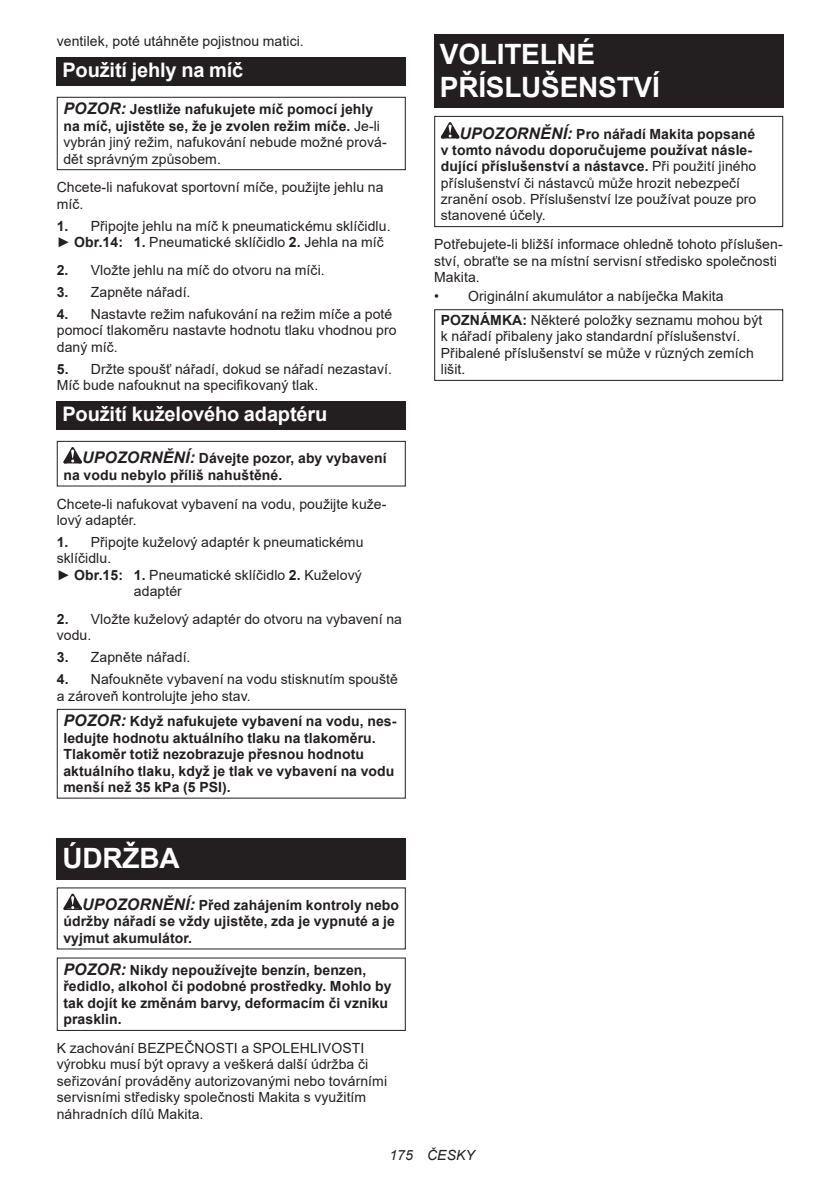
<style>
.page{position:relative;width:840px;height:1191px;background:#fff}
.page>*{position:absolute;margin:0;border:0;box-sizing:border-box;transform-origin:0 0}
.t1{font:700 28px/32.8px "Arial";letter-spacing:-.01em;color:#fff}
.t2{font:700 20px "Arial";letter-spacing:-.01em;color:#fff}
.t3{font:14px/16.4px "Arial";letter-spacing:.005em;color:#231f20}
.t4{font:700 14px/16.4px "Arial";letter-spacing:.005em;color:#231f20}
.t5{font:italic 14px "Arial";letter-spacing:.005em;color:#231f20}
.s1{font-style:italic;font-size:16px}
.s2{font-weight:400}
.s3{font-weight:700}
.s4{font-weight:700;font-style:italic;font-size:16px}
</style>
<div class="page">
<div style="left:57px;top:57px;width:348px;height:29px;background:#231f20"></div>
<div style="left:57px;top:97px;width:348px;height:73px;border:1px solid #231f20"></div>
<div style="left:57px;top:401px;width:348px;height:29px;background:#231f20"></div>
<svg style="left:63px;top:447px;width:19px;height:16px"></svg>
<div style="left:57px;top:441px;width:348px;height:45px;border:1px solid #231f20"></div>
<div style="left:57px;top:709px;width:348px;height:89px;border:1px solid #231f20"></div>
<div style="left:57px;top:838px;width:348px;height:41px;background:#231f20"></div>
<svg style="left:63px;top:893px;width:19px;height:17px"></svg>
<div style="left:57px;top:957px;width:348px;height:74px;border:1px solid #231f20"></div>
<div style="left:434px;top:34px;width:348px;height:74px;background:#231f20"></div>
<svg style="left:440px;top:122px;width:19px;height:16px"></svg>
<div style="left:434px;top:116px;width:348px;height:111px;border:1px solid #231f20"></div>
<div style="left:434px;top:309px;width:348px;height:72px;border:1px solid #231f20"></div>
<p class="t3" style="left:57px;top:33px;width:248px">ventilek, poté utáhněte pojistnou matici.</p>
<h2 class="t2" style="left:62px;top:56px;width:182px">Použití jehly na míč</h2>
<p class="t4" style="left:63px;top:101px;width:324px"><span class="s1">POZOR:</span> Jestliže nafukujete míč pomocí jehly na míč, ujistěte se, že je zvolen režim míče. <span class="s2">Je-li vybrán jiný režim, nafukování nebude možné prová&shy;dět správným způsobem.</span></p>
<p class="t3" style="left:57px;top:179px;width:328px">Chcete-li nafukovat sportovní míče, použijte jehlu na míč.</p>
<p class="t3" style="left:57px;top:217px;width:335px"><span class="s3">1.</span> Připojte jehlu na míč k pneumatickému sklíčidlu. ► <span class="s3">Obr.14: 1.</span> Pneumatické sklíčidlo <span class="s3">2.</span> Jehla na míč</p>
<p class="t3" style="left:57px;top:261px;width:269px"><span class="s3">2.</span> Vložte jehlu na míč do otvoru na míči.</p>
<p class="t3" style="left:57px;top:284px;width:135px"><span class="s3">3.</span> Zapněte nářadí.</p>
<p class="t3" style="left:57px;top:306px;width:341px"><span class="s3">4.</span> Nastavte režim nafukování na režim míče a poté pomocí tlakoměru nastavte hodnotu tlaku vhodnou pro daný míč.</p>
<p class="t3" style="left:57px;top:360px;width:336px"><span class="s3">5.</span> Držte spoušť nářadí, dokud se nářadí nezastaví.<br>Míč bude nafouknut na specifikovaný tlak.</p>
<h2 class="t2" style="left:62px;top:400px;width:266px">Použití kuželového adaptéru</h2>
<p class="t4" style="left:63px;top:450px;width:324px;text-indent:19px"><span class="s1">UPOZORNĚNÍ:</span> Dávejte pozor, aby vybavení na vodu nebylo příliš nahuštěné.</p>
<p class="t3" style="left:57px;top:495px;width:331px">Chcete-li nafukovat vybavení na vodu, použijte kuže&shy;lový adaptér.</p>
<p class="t3" style="left:57px;top:534px;width:308px"><span class="s3">1.</span> Připojte kuželový adaptér k pneumatickému</p>
<p class="t3" style="left:57px;top:550px;width:56px">sklíčidlu.</p>
<p class="t3" style="left:57px;top:566px;width:306px">► <span class="s3">Obr.15: 1.</span> Pneumatické sklíčidlo <span class="s3">2.</span> Kuželový</p>
<p class="t3" style="left:134px;top:583px;width:49px">adaptér</p>
<p class="t3" style="left:57px;top:610px;width:346px"><span class="s3">2.</span> Vložte kuželový adaptér do otvoru na vybavení na vodu.</p>
<p class="t3" style="left:57px;top:649px;width:135px"><span class="s3">3.</span> Zapněte nářadí.</p>
<p class="t3" style="left:57px;top:671px;width:342px"><span class="s3">4.</span> Nafoukněte vybavení na vodu stisknutím spouště a zároveň kontrolujte jeho stav.</p>
<p class="t4" style="left:63px;top:713px;width:334px"><span class="s1">POZOR:</span> Když nafukujete vybavení na vodu, nes&shy;ledujte hodnotu aktuálního tlaku na tlakoměru.<br>Tlakoměr totiž nezobrazuje přesnou hodnotu aktuálního tlaku, když je tlak ve vybavení na vodu menší než 35 kPa (5 PSI).</p>
<h1 class="t1" style="left:62px;top:842px;width:119px">ÚDRŽBA</h1>
<p class="t4" style="left:63px;top:897px;width:337px;text-indent:19px"><span class="s1">UPOZORNĚNÍ:</span> Před zahájením kontroly nebo údržby nářadí se vždy ujistěte, zda je vypnuté a je vyjmut akumulátor.</p>
<p class="t4" style="left:63px;top:962px;width:329px"><span class="s1">POZOR:</span> Nikdy nepoužívejte benzín, benzen, ředidlo, alkohol či podobné prostředky. Mohlo by tak dojít ke změnám barvy, deformacím či vzniku prasklin.</p>
<p class="t3" style="left:57px;top:1039px;width:332px">K zachování BEZPEČNOSTI a SPOLEHLIVOSTI výrobku musí být opravy a veškerá další údržba či seřizování prováděny autorizovanými nebo továrními servisními středisky společnosti Makita s využitím náhradních dílů Makita.</p>
<h1 class="t1" style="left:439px;top:38px;width:221px">VOLITELNÉ<br>PŘÍSLUŠENSTVÍ</h1>
<p class="t3" style="left:440px;top:125px;width:317px;text-indent:19px"><span class="s4">UPOZORNĚNÍ:</span> <span class="s3">Pro nářadí Makita popsané v tomto návodu doporučujeme používat násle&shy;dující příslušenství a nástavce.</span> Při použití jiného příslušenství či nástavců může hrozit nebezpečí zranění osob. Příslušenství lze používat pouze pro stanovené účely.</p>
<p class="t3" style="left:434px;top:236px;width:350px">Potřebujete-li bližší informace ohledně tohoto příslušen&shy;ství, obraťte se na místní servisní středisko společnosti<br>Makita.</p>
<p class="t3" style="left:440px;top:284px;width:323px;line-height:23.8px;text-indent:-7px">• Originální akumulátor a nabíječka Makita<br><span class="s3">POZNÁMKA:</span> Některé položky seznamu mohou být</p>
<p class="t3" style="left:440px;top:328px;width:314px">k nářadí přibaleny jako standardní příslušenství.<br>Přibalené příslušenství se může v různých zemích lišit.</p>
<p class="t5" style="left:389px;top:1146px;width:87px">175 ČESKY</p>
</div>
